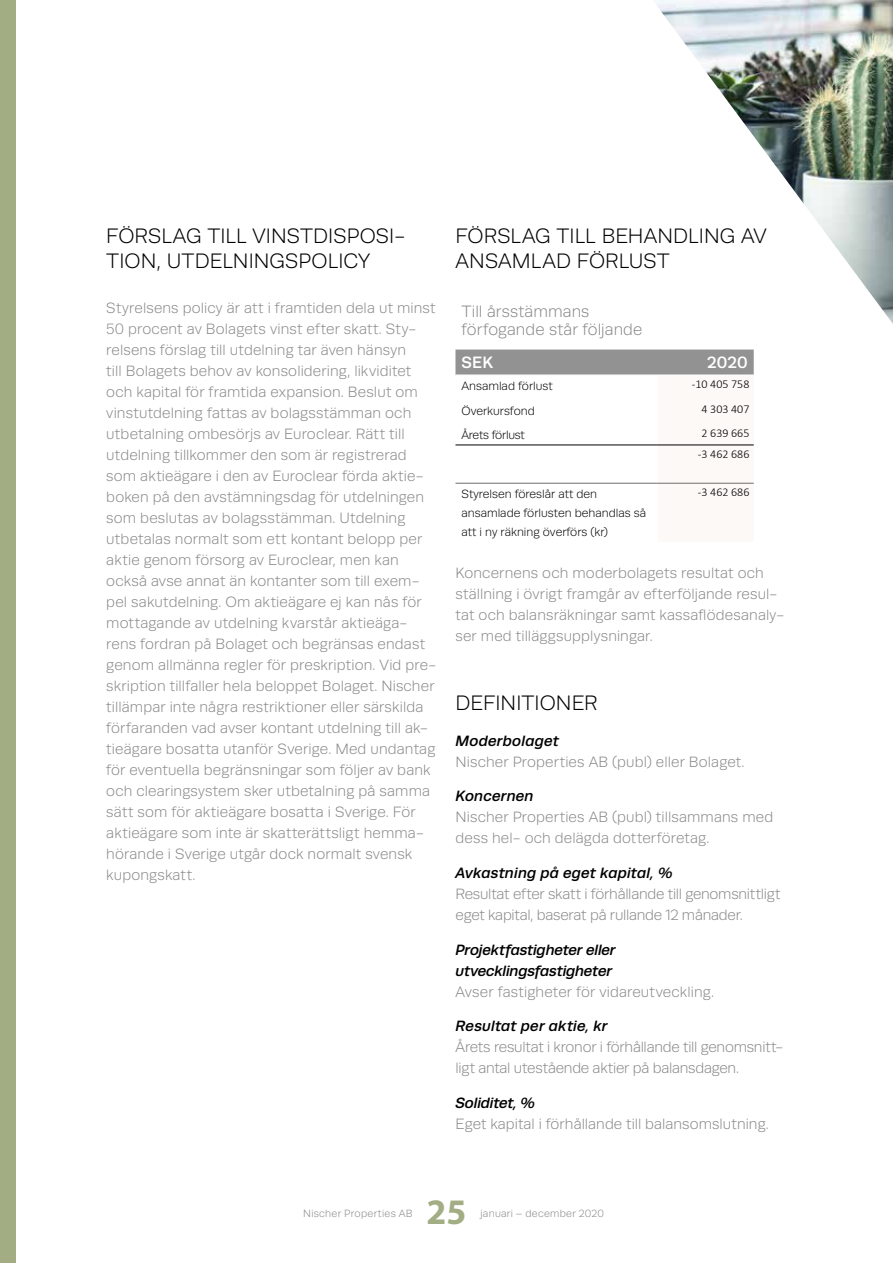
<style>
.page{position:relative;width:893px;height:1263px;background:#fff}
.page>*{position:absolute;margin:0;border:0;box-sizing:border-box;transform-origin:0 0}
.t1{font:700 36px "Myriad Pro";color:#a3ad84}
.t2{font:300 21px/25.5px "Runda";letter-spacing:.005em;color:#000}
.t3{font:300 16.5px/18px "Runda";letter-spacing:.005em;color:#878787}
.t4{font:500 16.5px "Runda";letter-spacing:.005em;color:#fff}
.t5{font:300 15px/21px "Runda";letter-spacing:.01em;color:#878787}
.t6{font:300 15px/21px "Runda";letter-spacing:-.015em;color:#878787}
.t7{font:italic 500 15px/21px "Runda";color:#000}
.t8{font:300 12px/18.8px "Runda";color:#000}
.t9{font:300 12px/21.3px "Calibri";color:#000;text-align:center}
.t10{font:300 12px "Runda";letter-spacing:-.02em;color:#000}
.t11{font:300 10.5px "Runda";letter-spacing:.025em;color:#878787}
</style>
<div class="page">
<div style="left:0;top:0;width:15px;height:1263px;background:#a3ad84"></div>
<img style="left:653px;top:0;width:240px;height:324px">
<svg style="left:455px;top:350px;width:299px;height:133px"></svg>
<hr style="left:455px;top:445px;width:203px;height:1px;background:#000">
<hr style="left:658px;top:445px;width:96px;height:1px;background:#000">
<hr style="left:455px;top:374px;width:203px;height:2px;background:#fff">
<hr style="left:658px;top:374px;width:96px;height:2px;background:#fff">
<hr style="left:455px;top:483px;width:203px;height:1px;background:#706f6f">
<hr style="left:658px;top:483px;width:96px;height:1px;background:#706f6f">
<h2 class="t2" style="left:106px;top:223px;width:301px">FÖRSLAG TILL VINSTDISPOSI-<br>TION, UTDELNINGSPOLICY</h2>
<p class="t5" style="left:106px;top:298px;width:331px">Styrelsens policy är att i framtiden dela ut minst 50 procent av Bolagets vinst efter skatt. Sty&shy;relsens förslag till utdelning tar även hänsyn<br>till Bolagets behov av konsolidering, likviditet och kapital för framtida expansion. Beslut om vinstutdelning fattas av bolagsstämman och utbetalning ombesörjs av Euroclear. Rätt till utdelning tillkommer den som är registrerad som aktieägare i den av Euroclear förda aktie&shy;boken på den avstämningsdag för utdelningen som beslutas av bolagsstämman. Utdelning utbetalas normalt som ett kontant belopp per aktie genom försorg av Euroclear, men kan också avse annat än kontanter som till exem&shy;pel sakutdelning. Om aktieägare ej kan nås för mottagande av utdelning kvarstår aktieäga&shy;rens fordran på Bolaget och begränsas endast genom allmänna regler för preskription. Vid pre&shy;skription tillfaller hela beloppet Bolaget. Nischer tillämpar inte några restriktioner eller särskilda förfaranden vad avser kontant utdelning till ak&shy;tieägare bosatta utanför Sverige. Med undantag för eventuella begränsningar som följer av bank och clearingsystem sker utbetalning på samma sätt som för aktieägare bosatta i Sverige. För aktieägare som inte är skatterättsligt hemma&shy;hörande i Sverige utgår dock normalt svensk kupongskatt.</p>
<h2 class="t2" style="left:455px;top:223px;width:313px">FÖRSLAG TILL BEHANDLING AV<br>ANSAMLAD FÖRLUST</h2>
<p class="t3" style="left:461px;top:302px;width:182px">Till årsstämmans förfogande står följande</p>
<p class="t4" style="left:461px;top:353px;width:33px">SEK</p>
<p class="t4" style="left:707px;top:353px;width:42px">2020</p>
<p class="t8" style="left:461px;top:377px;width:93px">Ansamlad förlust</p>
<p class="t9" style="left:692px;top:374px;width:59px">-10 405 758</p>
<p class="t8" style="left:461px;top:402px;width:75px">Överkursfond</p>
<p class="t9" style="left:701px;top:398px;width:50px">4 303 407</p>
<p class="t10" style="left:461px;top:428px;width:65px">Årets förlust</p>
<p class="t9" style="left:698px;top:422px;width:53px">2 639 665 -3 462 686</p>
<p class="t8" style="left:461px;top:485px;width:186px">Styrelsen föreslår att den ansamlade förlusten behandlas så att i ny räkning överförs (kr)</p>
<p class="t9" style="left:698px;top:482px;width:53px">-3 462 686</p>
<p class="t5" style="left:455px;top:562px;width:330px">Koncernens och moderbolagets resultat och ställning i övrigt framgår av efterföljande resul&shy;tat och balansräkningar samt kassaflödesanaly&shy;ser med tilläggsupplysningar.</p>
<h2 class="t2" style="left:455px;top:690px;width:144px">DEFINITIONER</h2>
<p class="t7" style="left:455px;top:730px;width:105px">Moderbolaget</p>
<p class="t5" style="left:455px;top:751px;width:290px">Nischer Properties AB (publ) eller Bolaget.</p>
<p class="t7" style="left:455px;top:786px;width:80px">Koncernen</p>
<p class="t5" style="left:455px;top:807px;width:319px">Nischer Properties AB (publ) tillsammans med dess hel- och delägda dotterföretag.</p>
<p class="t7" style="left:455px;top:862px;width:219px">Avkastning på eget kapital, %</p>
<p class="t6" style="left:455px;top:883px;width:327px">Resultat efter skatt i förhållande till genomsnittligt eget kapital, baserat på rullande 12 månader.</p>
<p class="t7" style="left:455px;top:939px;width:162px">Projektfastigheter eller utvecklingsfastigheter</p>
<p class="t5" style="left:455px;top:981px;width:260px">Avser fastigheter för vidareutveckling.</p>
<p class="t7" style="left:455px;top:1015px;width:154px">Resultat per aktie, kr</p>
<p class="t6" style="left:455px;top:1036px;width:329px">Årets resultat i kronor i förhållande till genomsnitt&shy;ligt antal utestående aktier på balansdagen.</p>
<p class="t7" style="left:455px;top:1092px;width:81px">Soliditet, %</p>
<p class="t5" style="left:455px;top:1113px;width:315px">Eget kapital i förhållande till balansomslutning.</p>
<p class="t11" style="left:303px;top:1208px;width:111px">Nischer Properties AB</p>
<h1 class="t1" style="left:426px;top:1188px;width:41px">25</h1>
<p class="t11" style="left:480px;top:1208px;width:125px">januari – december 2020</p>
</div>
